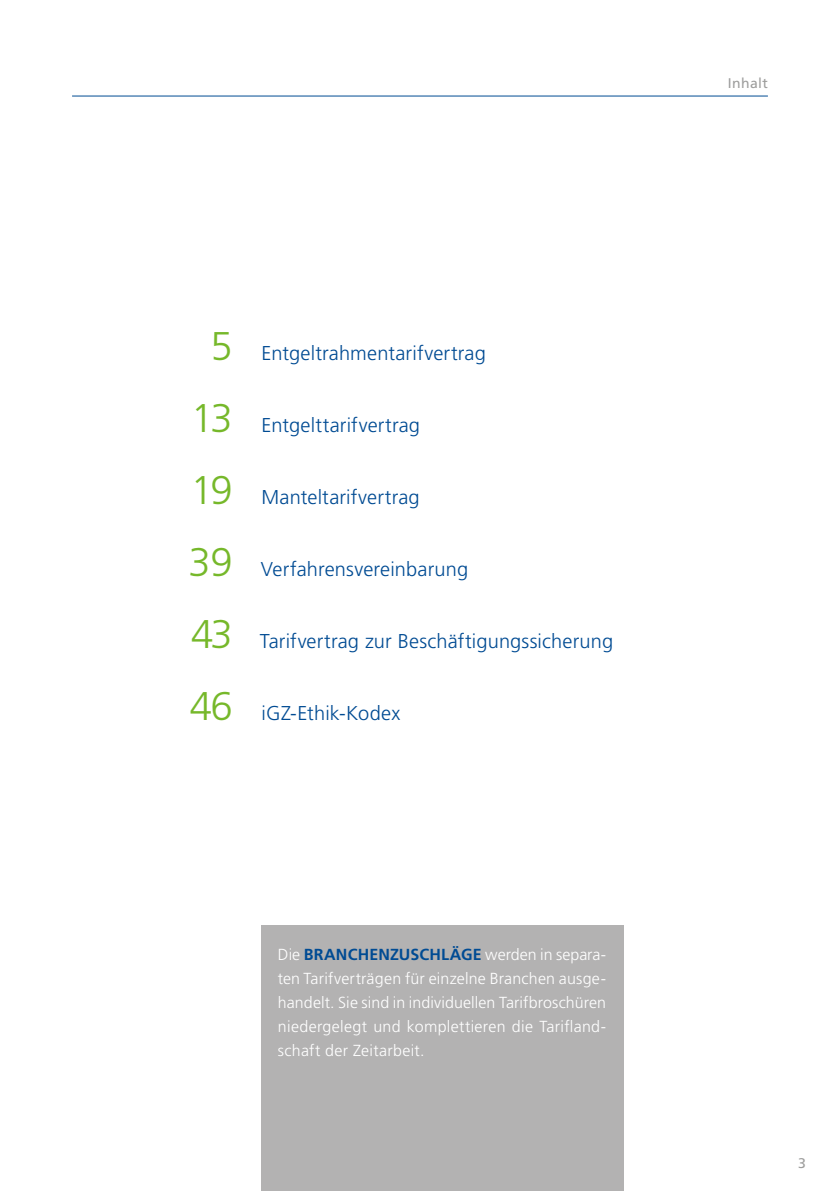
<style>
.page{position:relative;width:840px;height:1191px;background:#fff}
.page>*{position:absolute;margin:0;border:0;box-sizing:border-box;transform-origin:0 0}
.Fließtext_8_pt{font:300 40px "Frutiger LT Pro";letter-spacing:-.065em;color:#76b82a}
.Fließtext_8_pt-2{font:300 20px "Frutiger LT Pro";letter-spacing:.01em;color:#004b93}
.Fließtext_8_pt-3{font:300 16px/24px "Frutiger LT Pro";letter-spacing:.02em;color:#fff;text-align:justify}
.t1{font:14px "Frutiger LT Pro";letter-spacing:.025em;color:#9d9d9c}
.s1{font-weight:700;color:#004b93}
</style>
<div class="page">
<hr style="left:72px;top:96px;width:695px;height:1px;background:#004b93">
<div style="left:261px;top:926px;width:361px;height:265px;background:#b3b2b2"></div>
<p class="Fließtext_8_pt" style="left:210px;top:323px;width:24px">5</p>
<p class="Fließtext_8_pt" style="left:191px;top:395px;width:43px">13</p>
<p class="Fließtext_8_pt" style="left:191px;top:467px;width:43px">19</p>
<p class="Fließtext_8_pt" style="left:188px;top:539px;width:46px">39</p>
<p class="Fließtext_8_pt" style="left:191px;top:611px;width:43px">43</p>
<p class="Fließtext_8_pt" style="left:190px;top:683px;width:44px">46</p>
<p class="Fließtext_8_pt-2" style="left:261px;top:341px;width:226px">Entgeltrahmentarifvertrag</p>
<p class="Fließtext_8_pt-2" style="left:261px;top:413px;width:160px">Entgelttarifvertrag</p>
<p class="Fließtext_8_pt-2" style="left:261px;top:485px;width:159px">Manteltarifvertrag</p>
<p class="Fließtext_8_pt-2" style="left:261px;top:557px;width:209px">Verfahrensvereinbarung</p>
<p class="Fließtext_8_pt-2" style="left:260px;top:629px;width:354px">Tarifvertrag zur Beschäftigungssicherung</p>
<p class="Fließtext_8_pt-2" style="left:261px;top:701px;width:140px">iGZ-Ethik-Kodex</p>
<p class="Fließtext_8_pt-3" style="left:278px;top:943px;width:329px">Die <span class="s1">BRANCHENZUSCHLÄGE</span> werden in separa&shy;ten Tarifverträgen für einzelne Branchen ausge&shy;handelt. Sie sind in individuellen Tarifbroschüren niedergelegt und komplettieren die Tarifland&shy;schaft der Zeitarbeit.</p>
<p class="t1" style="left:727px;top:75px;width:41px">Inhalt</p>
<p class="t1" style="left:797px;top:1155px;width:9px">3</p>
</div>
